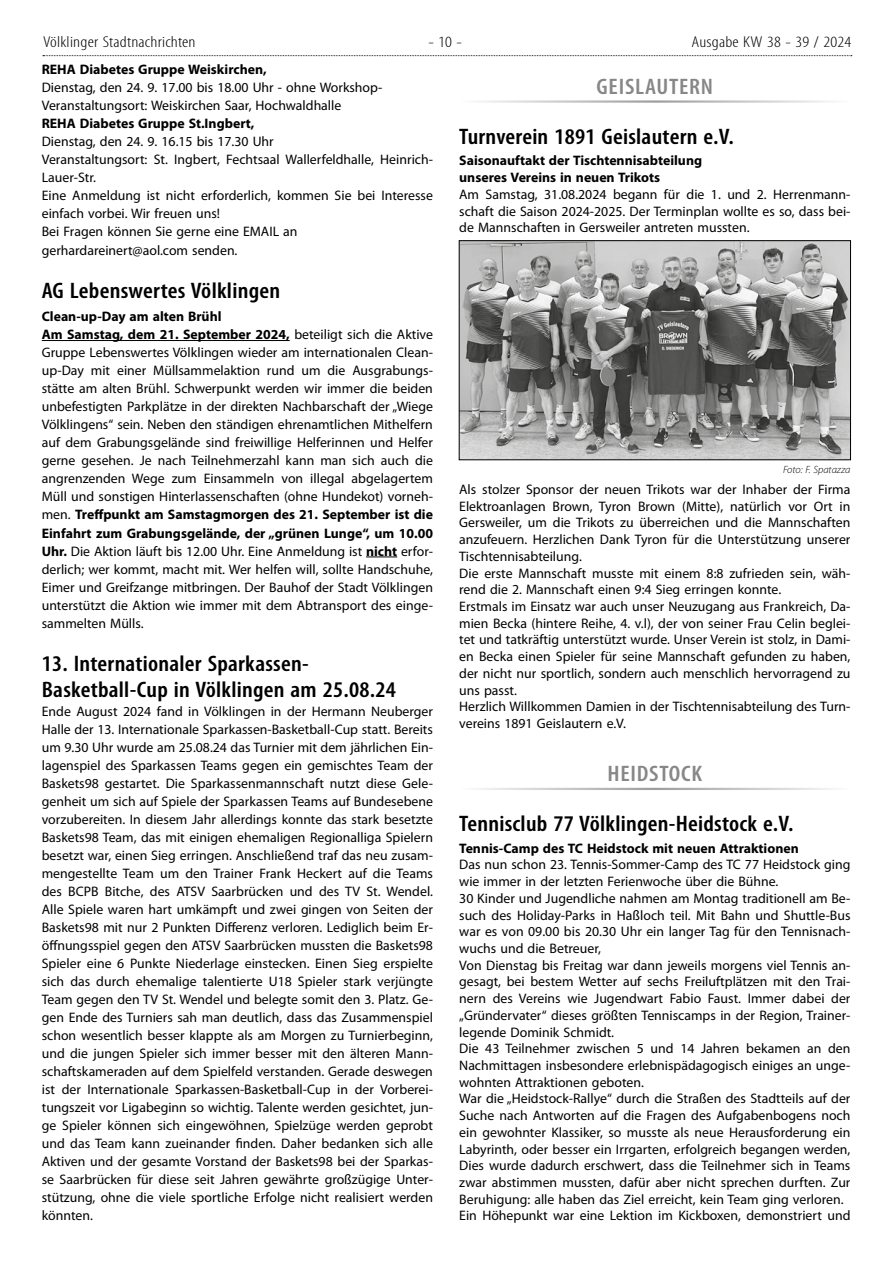
<style>
.page{position:relative;width:893px;height:1263px;background:#fff}
.page>*{position:absolute;margin:0;border:0;box-sizing:border-box;transform-origin:0 0}
.t1{font:600 condensed 22.5px/25.5px "Myriad Pro";letter-spacing:.01em;color:#000;scale:1.1 1}
.t2{font:600 condensed 22.5px "Myriad Pro";letter-spacing:.03em;color:#878787;scale:1.1 1}
.t3{font:300 condensed 15.75px "Myriad Pro";letter-spacing:.01em;color:#000;scale:1.2 1}
.t4{font:13.8px/18px "Myriad Pro";color:#000}
.t5{font:700 13.8px/16.6px "Myriad Pro";color:#000}
.t6{font:italic 300 10.5px "Myriad Pro";color:#000}
.s1{font-weight:700}
</style>
<div class="page">
<svg style="left:43px;top:55px;width:809px;height:1px"></svg>
<hr style="left:42px;top:340px;width:248px;height:1px;background:#000">
<hr style="left:366px;top:557px;width:31px;height:1px;background:#000">
<hr style="left:459px;top:100px;width:391px;height:3px;background:#9d9d9c">
<img style="left:461px;top:242px;width:388px;height:216px">
<div style="left:459px;top:240px;width:392px;height:220px;border:1px solid #000"></div>
<hr style="left:459px;top:788px;width:391px;height:2px;background:#9d9d9c">
<p class="t3" style="left:43px;top:33px;width:128px">Völklinger Stadtnachrichten</p>
<p class="t3" style="left:428px;top:33px;width:30px">- 10 -</p>
<p class="t3" style="left:692px;top:33px;width:135px">Ausgabe KW 38 - 39 / 2024</p>
<p class="t5" style="left:42px;top:61px;width:226px">REHA Diabetes Gruppe Weiskirchen,</p>
<p class="t4" style="left:42px;top:78px;width:342px">Dienstag, den 24. 9. 17.00 bis 18.00 Uhr - ohne Workshop-<br>Veranstaltungsort: Weiskirchen Saar, Hochwaldhalle</p>
<p class="t5" style="left:42px;top:115px;width:214px">REHA Diabetes Gruppe St.Ingbert,</p>
<p class="t4" style="left:42px;top:132px;width:393px">Dienstag, den 24. 9. 16.15 bis 17.30 Uhr<br>Veranstaltungsort: St. Ingbert, Fechtsaal Wallerfeldhalle, Heinrich-Lauer-Str.<br>Eine Anmeldung ist nicht erforderlich, kommen Sie bei Interesse einfach vorbei. Wir freuen uns!<br>Bei Fragen können Sie gerne eine EMAIL an gerhardareinert@aol.com senden.</p>
<h1 class="t1" style="left:42px;top:277px;width:218px">AG Lebenswertes Völklingen</h1>
<p class="t4" style="left:42px;top:307px;width:393px"><span class="s1">Clean-up-Day am alten Brühl<br>Am Samstag, dem 21. September 2024,</span> beteiligt sich die Aktive Gruppe Lebenswertes Völklingen wieder am internationalen Clean&shy;up-Day mit einer Müllsammelaktion rund um die Ausgrabungs&shy;stätte am alten Brühl. Schwerpunkt werden wir immer die beiden unbefestigten Parkplätze in der direkten Nachbarschaft der „Wiege Völklingens“ sein. Neben den ständigen ehrenamtlichen Mithelfern auf dem Grabungsgelände sind freiwillige Helferinnen und Helfer gerne gesehen. Je nach Teilnehmerzahl kann man sich auch die angrenzenden Wege zum Einsammeln von illegal abgelagertem Müll und sonstigen Hinterlassenschaften (ohne Hundekot) vorneh&shy;men. <span class="s1">Treffpunkt am Samstagmorgen des 21. September ist die Einfahrt zum Grabungsgelände, der „grünen Lunge“, um 10.00<br>Uhr.</span> Die Aktion läuft bis 12.00 Uhr. Eine Anmeldung ist <span class="s1">nicht</span> erfor&shy;derlich; wer kommt, macht mit. Wer helfen will, sollte Handschuhe, Eimer und Greifzange mitbringen. Der Bauhof der Stadt Völklingen unterstützt die Aktion wie immer mit dem Abtransport des einge&shy;sammelten Mülls.</p>
<h1 class="t1" style="left:42px;top:650px;width:323px">13. Internationaler Sparkassen-<br>Basketball-Cup in Völklingen am 25.08.24</h1>
<p class="t4" style="left:42px;top:702px;width:393px;text-align:justify">Ende August 2024 fand in Völklingen in der Hermann Neuberger Halle der 13. Internationale Sparkassen-Basketball-Cup statt. Bereits um 9.30 Uhr wurde am 25.08.24 das Turnier mit dem jährlichen Ein&shy;lagenspiel des Sparkassen Teams gegen ein gemischtes Team der Baskets98 gestartet. Die Sparkassenmannschaft nutzt diese Gele&shy;genheit um sich auf Spiele der Sparkassen Teams auf Bundesebene vorzubereiten. In diesem Jahr allerdings konnte das stark besetzte Baskets98 Team, das mit einigen ehemaligen Regionalliga Spielern besetzt war, einen Sieg erringen. Anschließend traf das neu zusam&shy;mengestellte Team um den Trainer Frank Heckert auf die Teams des BCPB Bitche, des ATSV Saarbrücken und des TV St. Wendel.<br>Alle Spiele waren hart umkämpft und zwei gingen von Seiten der Baskets98 mit nur 2 Punkten Differenz verloren. Lediglich beim Er&shy;öffnungsspiel gegen den ATSV Saarbrücken mussten die Baskets98<br>Spieler eine 6 Punkte Niederlage einstecken. Einen Sieg erspielte sich das durch ehemalige talentierte U18 Spieler stark verjüngte Team gegen den TV St. Wendel und belegte somit den 3. Platz. Ge&shy;gen Ende des Turniers sah man deutlich, dass das Zusammenspiel schon wesentlich besser klappte als am Morgen zu Turnierbeginn, und die jungen Spieler sich immer besser mit den älteren Mann&shy;schaftskameraden auf dem Spielfeld verstanden. Gerade deswegen ist der Internationale Sparkassen-Basketball-Cup in der Vorberei&shy;tungszeit vor Ligabeginn so wichtig. Talente werden gesichtet, jun&shy;ge Spieler können sich eingewöhnen, Spielzüge werden geprobt und das Team kann zueinander finden. Daher bedanken sich alle Aktiven und der gesamte Vorstand der Baskets98 bei der Sparkas&shy;se Saarbrücken für diese seit Jahren gewährte großzügige Unter&shy;stützung, ohne die viele sportliche Erfolge nicht realisiert werden könnten.</p>
<h1 class="t2" style="left:597px;top:73px;width:107px">GEISLAUTERN</h1>
<h1 class="t1" style="left:459px;top:123px;width:251px">Turnverein 1891 Geislautern e.V.</h1>
<p class="t5" style="left:459px;top:152px;width:244px">Saisonauftakt der Tischtennisabteilung unseres Vereins in neuen Trikots</p>
<p class="t4" style="left:459px;top:186px;width:393px;line-height:16.6px;text-align:justify">Am Samstag, 31.08.2024 begann für die 1. und 2. Herrenmann&shy;schaft die Saison 2024-2025. Der Terminplan wollte es so, dass bei&shy;de Mannschaften in Gersweiler antreten mussten.</p>
<p class="t6" style="left:783px;top:463px;width:69px">Foto: F. Spatazza</p>
<p class="t4" style="left:459px;top:481px;width:393px;line-height:16.6px">Als stolzer Sponsor der neuen Trikots war der Inhaber der Firma Elektroanlagen Brown, Tyron Brown (Mitte), natürlich vor Ort in Gersweiler, um die Trikots zu überreichen und die Mannschaften anzufeuern. Herzlichen Dank Tyron für die Unterstützung unserer Tischtennisabteilung.<br>Die erste Mannschaft musste mit einem 8:8 zufrieden sein, wäh&shy;rend die 2. Mannschaft einen 9:4 Sieg erringen konnte.<br>Erstmals im Einsatz war auch unser Neuzugang aus Frankreich, Da&shy;mien Becka (hintere Reihe, 4. v.l), der von seiner Frau Celin beglei&shy;tet und tatkräftig unterstützt wurde. Unser Verein ist stolz, in Dami&shy;en Becka einen Spieler für seine Mannschaft gefunden zu haben, der nicht nur sportlich, sondern auch menschlich hervorragend zu uns passt.<br>Herzlich Willkommen Damien in der Tischtennisabteilung des Turn&shy;vereins 1891 Geislautern e.V.</p>
<h1 class="t2" style="left:608px;top:760px;width:87px">HEIDSTOCK</h1>
<h1 class="t1" style="left:459px;top:810px;width:305px">Tennisclub 77 Völklingen-Heidstock e.V.</h1>
<p class="t5" style="left:459px;top:839px;width:341px">Tennis-Camp des TC Heidstock mit neuen Attraktionen</p>
<p class="t4" style="left:459px;top:856px;width:393px;line-height:16.6px">Das nun schon 23. Tennis-Sommer-Camp des TC 77 Heidstock ging wie immer in der letzten Ferienwoche über die Bühne.<br>30 Kinder und Jugendliche nahmen am Montag traditionell am Be&shy;such des Holiday-Parks in Haßloch teil. Mit Bahn und Shuttle-Bus war es von 09.00 bis 20.30 Uhr ein langer Tag für den Tennisnach&shy;wuchs und die Betreuer,<br>Von Dienstag bis Freitag war dann jeweils morgens viel Tennis an&shy;gesagt, bei bestem Wetter auf sechs Freiluftplätzen mit den Trai&shy;nern des Vereins wie Jugendwart Fabio Faust. Immer dabei der „Gründervater“ dieses größten Tenniscamps in der Region, Trainer&shy;legende Dominik Schmidt.<br>Die 43 Teilnehmer zwischen 5 und 14 Jahren bekamen an den Nachmittagen insbesondere erlebnispädagogisch einiges an unge&shy;wohnten Attraktionen geboten.<br>War die „Heidstock-Rallye“ durch die Straßen des Stadtteils auf der Suche nach Antworten auf die Fragen des Aufgabenbogens noch ein gewohnter Klassiker, so musste als neue Herausforderung ein Labyrinth, oder besser ein Irrgarten, erfolgreich begangen werden, Dies wurde dadurch erschwert, dass die Teilnehmer sich in Teams zwar abstimmen mussten, dafür aber nicht sprechen durften. Zur Beruhigung: alle haben das Ziel erreicht, kein Team ging verloren.<br>Ein Höhepunkt war eine Lektion im Kickboxen, demonstriert und</p>
</div>
